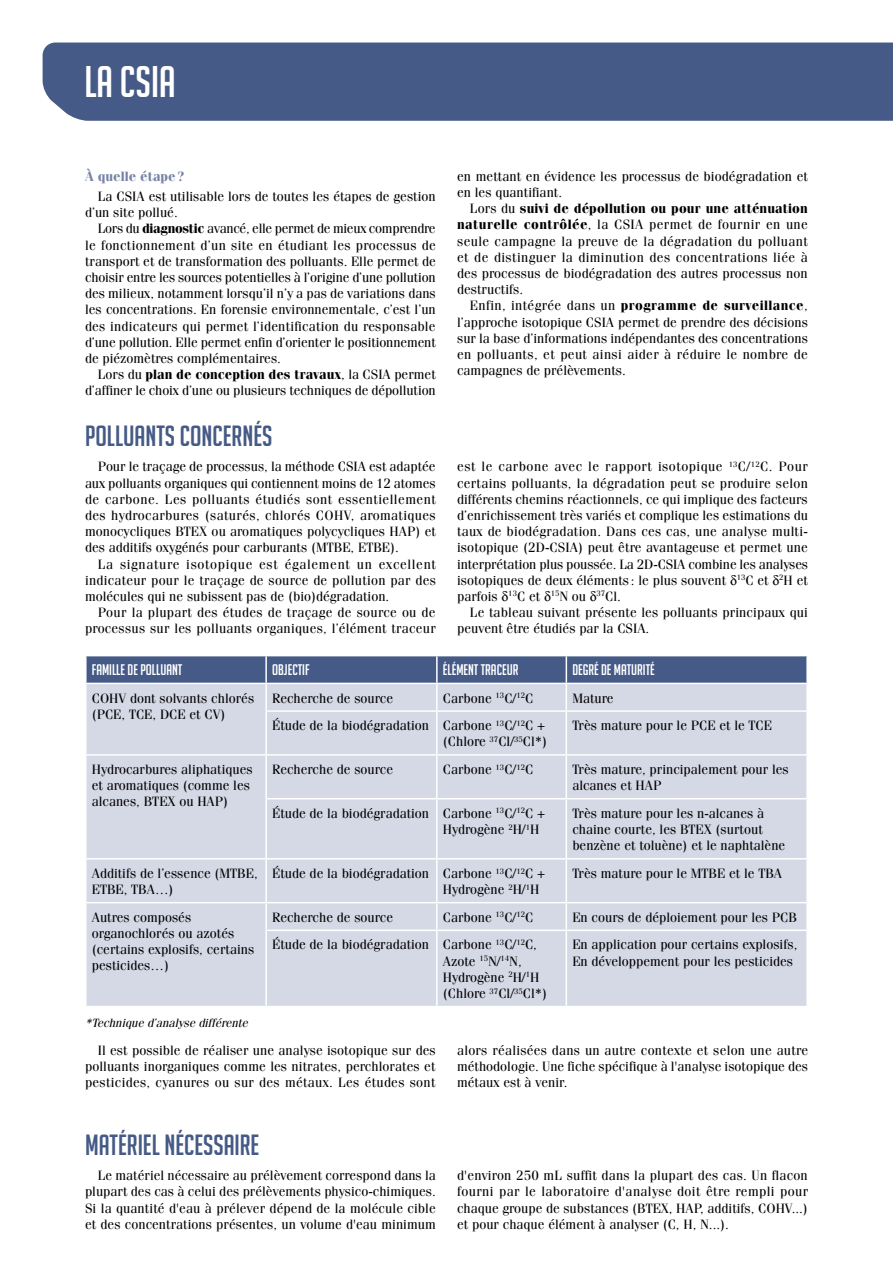
<style>
.page{position:relative;width:893px;height:1263px;background:#fff}
.page>*{position:absolute;margin:0;border:0;box-sizing:border-box;transform-origin:0 0}
.t1{font:43.2px "Big Noodle Titling";color:#fff}
.t2{font:28.5px "Big Noodle Titling";color:#455a86}
.t3{font:15px "Big Noodle Titling";color:#fff}
.t4{font:13.5px/16.2px "Fenice";color:#000}
.t5{font:700 13.5px "Fenice";color:#7783a7}
.t6{font:italic 12px "Fenice";color:#000}
.s1{font-weight:700}
</style>
<div class="page">
<div style="left:43px;top:43px;width:850px;height:78px;background:#455a86"></div>
<div style="left:87px;top:710px;width:719px;height:296px;background:#d5d8e5"></div>
<svg style="left:86px;top:656px;width:721px;height:54px;background:#919cb8"></svg>
<hr style="left:806px;top:684px;width:2px;height:26px;background:#fff">
<hr style="left:265px;top:710px;width:172px;height:2px;background:#fff">
<hr style="left:265px;top:712px;width:2px;height:42px;background:#fff">
<hr style="left:437px;top:710px;width:129px;height:2px;background:#fff">
<hr style="left:436px;top:712px;width:2px;height:42px;background:#fff">
<hr style="left:566px;top:710px;width:242px;height:2px;background:#fff">
<hr style="left:566px;top:712px;width:1px;height:42px;background:#fff">
<hr style="left:85px;top:754px;width:181px;height:2px;background:#fff">
<hr style="left:266px;top:754px;width:171px;height:2px;background:#fff">
<hr style="left:265px;top:756px;width:2px;height:42px;background:#fff">
<hr style="left:437px;top:754px;width:129px;height:2px;background:#fff">
<hr style="left:436px;top:756px;width:2px;height:42px;background:#fff">
<hr style="left:566px;top:754px;width:242px;height:2px;background:#fff">
<hr style="left:566px;top:756px;width:1px;height:42px;background:#fff">
<hr style="left:265px;top:798px;width:172px;height:1px;background:#fff">
<hr style="left:265px;top:799px;width:2px;height:59px;background:#fff">
<hr style="left:437px;top:798px;width:129px;height:1px;background:#fff">
<hr style="left:436px;top:799px;width:2px;height:59px;background:#fff">
<hr style="left:566px;top:798px;width:242px;height:1px;background:#fff">
<hr style="left:566px;top:799px;width:1px;height:59px;background:#fff">
<hr style="left:85px;top:858px;width:181px;height:1px;background:#fff">
<hr style="left:266px;top:858px;width:171px;height:1px;background:#fff">
<hr style="left:265px;top:859px;width:2px;height:43px;background:#fff">
<hr style="left:437px;top:858px;width:129px;height:1px;background:#fff">
<hr style="left:436px;top:859px;width:2px;height:43px;background:#fff">
<hr style="left:566px;top:858px;width:242px;height:1px;background:#fff">
<hr style="left:566px;top:859px;width:1px;height:43px;background:#fff">
<hr style="left:85px;top:902px;width:181px;height:1px;background:#fff">
<hr style="left:266px;top:902px;width:171px;height:1px;background:#fff">
<hr style="left:265px;top:903px;width:2px;height:26px;background:#fff">
<hr style="left:437px;top:902px;width:129px;height:1px;background:#fff">
<hr style="left:436px;top:903px;width:2px;height:26px;background:#fff">
<hr style="left:566px;top:902px;width:242px;height:1px;background:#fff">
<svg style="left:566px;top:903px;width:1px;height:26px"></svg>
<hr style="left:265px;top:929px;width:172px;height:2px;background:#fff">
<hr style="left:265px;top:931px;width:2px;height:75px;background:#fff">
<hr style="left:437px;top:929px;width:129px;height:2px;background:#fff">
<hr style="left:436px;top:931px;width:2px;height:75px;background:#fff">
<hr style="left:566px;top:929px;width:242px;height:2px;background:#fff">
<hr style="left:566px;top:931px;width:1px;height:75px;background:#fff">
<h1 class="t1" style="left:84px;top:59px;width:93px">LA CSIA</h1>
<p class="t5" style="left:85px;top:168px;width:101px">À quelle étape?</p>
<p class="t4" style="left:85px;top:188px;width:352px;text-indent:13px">La CSIA est utilisable lors de toutes les étapes de gestion d’un site pollué.</p>
<p class="t4" style="left:85px;top:220px;width:352px;text-align:justify;text-indent:13px">Lors du <span class="s1">diagnostic</span> avancé, elle permet de mieux comprendre le fonctionnement d’un site en étudiant les processus de transport et de transformation des polluants. Elle permet de choisir entre les sources potentielles à l’origine d’une pollution des milieux, notamment lorsqu’il n’y a pas de variations dans les concentrations. En forensie environnementale, c’est l’un des indicateurs qui permet l’identification du responsable d’une pollution. Elle permet enfin d’orienter le positionnement de piézomètres complémentaires.</p>
<p class="t4" style="left:85px;top:366px;width:352px;text-align:right">Lors du <span class="s1">plan de conception des travaux</span>, la CSIA permet d’affiner le choix d’une ou plusieurs techniques de dépollution</p>
<h2 class="t2" style="left:85px;top:420px;width:189px">POLLUANTS CONCERNÉS</h2>
<p class="t4" style="left:85px;top:458px;width:352px;text-align:justify;text-indent:13px">Pour le traçage de processus, la méthode CSIA est adaptée aux polluants organiques qui contiennent moins de 12 atomes de carbone. Les polluants étudiés sont essentiellement des hydrocarbures (saturés, chlorés COHV, aromatiques monocycliques BTEX ou aromatiques polycycliques HAP) et des additifs oxygénés pour carburants (MTBE, ETBE).</p>
<p class="t4" style="left:85px;top:555px;width:352px;text-align:justify;text-indent:13px">La signature isotopique est également un excellent indicateur pour le traçage de source de pollution par des molécules qui ne subissent pas de (bio)dégradation.</p>
<p class="t4" style="left:85px;top:604px;width:352px;text-align:right">Pour la plupart des études de traçage de source ou de processus sur les polluants organiques, l’élément traceur</p>
<p class="t4" style="left:457px;top:168px;width:352px">en mettant en évidence les processus de biodégradation et en les quantifiant.</p>
<p class="t4" style="left:457px;top:200px;width:352px;text-align:justify;text-indent:13px">Lors du <span class="s1">suivi de dépollution ou pour une atténuation naturelle contrôlée</span>, la CSIA permet de fournir en une seule campagne la preuve de la dégradation du polluant et de distinguer la diminution des concentrations liée à des processus de biodégradation des autres processus non destructifs.</p>
<p class="t4" style="left:457px;top:297px;width:352px;text-align:justify;text-indent:13px">Enfin, intégrée dans un <span class="s1">programme de surveillance</span>, l’approche isotopique CSIA permet de prendre des décisions sur la base d’informations indépendantes des concentrations en polluants, et peut ainsi aider à réduire le nombre de campagnes de prélèvements.</p>
<p class="t4" style="left:457px;top:458px;width:353px;text-align:justify">est le carbone avec le rapport isotopique <sup>13</sup>C/<sup>12</sup>C. Pour certains polluants, la dégradation peut se produire selon différents chemins réactionnels, ce qui implique des facteurs d’enrichissement très variés et complique les estimations du taux de biodégradation. Dans ces cas, une analyse multi&shy;isotopique (2D-CSIA) peut être avantageuse et permet une interprétation plus poussée. La 2D-CSIA combine les analyses isotopiques de deux éléments : le plus souvent <sup>13</sup>C et <sup>2</sup>H et parfois <sup>13</sup>C et <sup>15</sup>N ou <sup>37</sup>Cl.</p>
<p class="t4" style="left:457px;top:604px;width:352px;text-indent:13px">Le tableau suivant présente les polluants principaux qui peuvent être étudiés par la CSIA.</p>
<p class="t3" style="left:92px;top:661px;width:92px">FAMILLE DE POLLUANT</p>
<p class="t3" style="left:272px;top:661px;width:39px">OBJECTIF</p>
<p class="t3" style="left:443px;top:661px;width:77px">ÉLÉMENT TRACEUR</p>
<p class="t3" style="left:572px;top:661px;width:84px">DEGRÉ DE MATURITÉ</p>
<p class="t4" style="left:92px;top:689px;width:164px">COHV dont solvants chlorés (PCE, TCE, DCE et CV)</p>
<p class="t4" style="left:272px;top:689px;width:122px">Recherche de source</p>
<p class="t4" style="left:443px;top:689px;width:92px">Carbone <sup>13</sup>C/<sup>12</sup>C</p>
<p class="t4" style="left:572px;top:689px;width:43px">Mature</p>
<p class="t4" style="left:272px;top:717px;width:277px;text-align:right">Étude de la biodégradation Carbone <sup>13</sup>C/<sup>12</sup>C + (Chlore <sup>37</sup>Cl/<sup>35</sup>Cl*)</p>
<p class="t4" style="left:572px;top:717px;width:201px">Très mature pour le PCE et le TCE</p>
<p class="t4" style="left:92px;top:761px;width:163px">Hydrocarbures aliphatiques et aromatiques (comme les alcanes, BTEX ou HAP)</p>
<p class="t4" style="left:272px;top:761px;width:122px">Recherche de source</p>
<p class="t4" style="left:443px;top:761px;width:92px">Carbone <sup>13</sup>C/<sup>12</sup>C</p>
<p class="t4" style="left:572px;top:761px;width:218px">Très mature, principalement pour les alcanes et HAP</p>
<p class="t4" style="left:443px;top:805px;width:104px;text-indent:-171px">Étude de la biodégradation Carbone <sup>13</sup>C/<sup>12</sup>C +<br>Hydrogène <sup>2</sup>H/<sup>1</sup>H</p>
<p class="t4" style="left:572px;top:805px;width:215px">Très mature pour les n-alcanes à chaine courte, les BTEX (surtout benzène et toluène) et le naphtalène</p>
<p class="t4" style="left:92px;top:865px;width:168px">Additifs de l’essence (MTBE,<br>ETBE, TBA…)</p>
<p class="t4" style="left:443px;top:865px;width:104px;text-indent:-171px">Étude de la biodégradation Carbone <sup>13</sup>C/<sup>12</sup>C +<br>Hydrogène <sup>2</sup>H/<sup>1</sup>H</p>
<p class="t4" style="left:572px;top:865px;width:211px">Très mature pour le MTBE et le TBA</p>
<p class="t4" style="left:92px;top:909px;width:164px">Autres composés organochlorés ou azotés (certains explosifs, certains pesticides…)</p>
<p class="t4" style="left:272px;top:909px;width:122px">Recherche de source</p>
<p class="t4" style="left:443px;top:909px;width:92px">Carbone <sup>13</sup>C/<sup>12</sup>C</p>
<p class="t4" style="left:572px;top:909px;width:226px">En cours de déploiement pour les PCB</p>
<p class="t4" style="left:443px;top:936px;width:106px;text-indent:-171px">Étude de la biodégradation Carbone <sup>13</sup>C/<sup>12</sup>C,<br>Azote <sup>15</sup>N/<sup>14</sup>N,<br>Hydrogène <sup>2</sup>H/<sup>1</sup>H (Chlore <sup>37</sup>Cl/<sup>35</sup>Cl*)</p>
<p class="t4" style="left:572px;top:936px;width:227px">En application pour certains explosifs,<br>En développement pour les pesticides</p>
<p class="t6" style="left:85px;top:1015px;width:164px">*Technique d’analyse différente</p>
<p class="t4" style="left:85px;top:1042px;width:352px;text-align:justify;text-indent:13px">Il est possible de réaliser une analyse isotopique sur des polluants inorganiques comme les nitrates, perchlorates et pesticides, cyanures ou sur des métaux. Les études sont</p>
<p class="t4" style="left:457px;top:1042px;width:353px;text-align:justify">alors réalisées dans un autre contexte et selon une autre méthodologie. Une fiche spécifique à l'analyse isotopique des métaux est à venir.</p>
<h2 class="t2" style="left:85px;top:1129px;width:176px">MATÉRIEL NÉCESSAIRE</h2>
<p class="t4" style="left:85px;top:1167px;width:352px;text-align:justify;text-indent:13px">Le matériel nécessaire au prélèvement correspond dans la plupart des cas à celui des prélèvements physico-chimiques.<br>Si la quantité d'eau à prélever dépend de la molécule cible et des concentrations présentes, un volume d'eau minimum</p>
<p class="t4" style="left:457px;top:1167px;width:353px;text-align:justify">d'environ 250 mL suffit dans la plupart des cas. Un flacon fourni par le laboratoire d'analyse doit être rempli pour chaque groupe de substances (BTEX, HAP, additifs, COHV...) et pour chaque élément à analyser (C, H, N...).</p>
</div>
